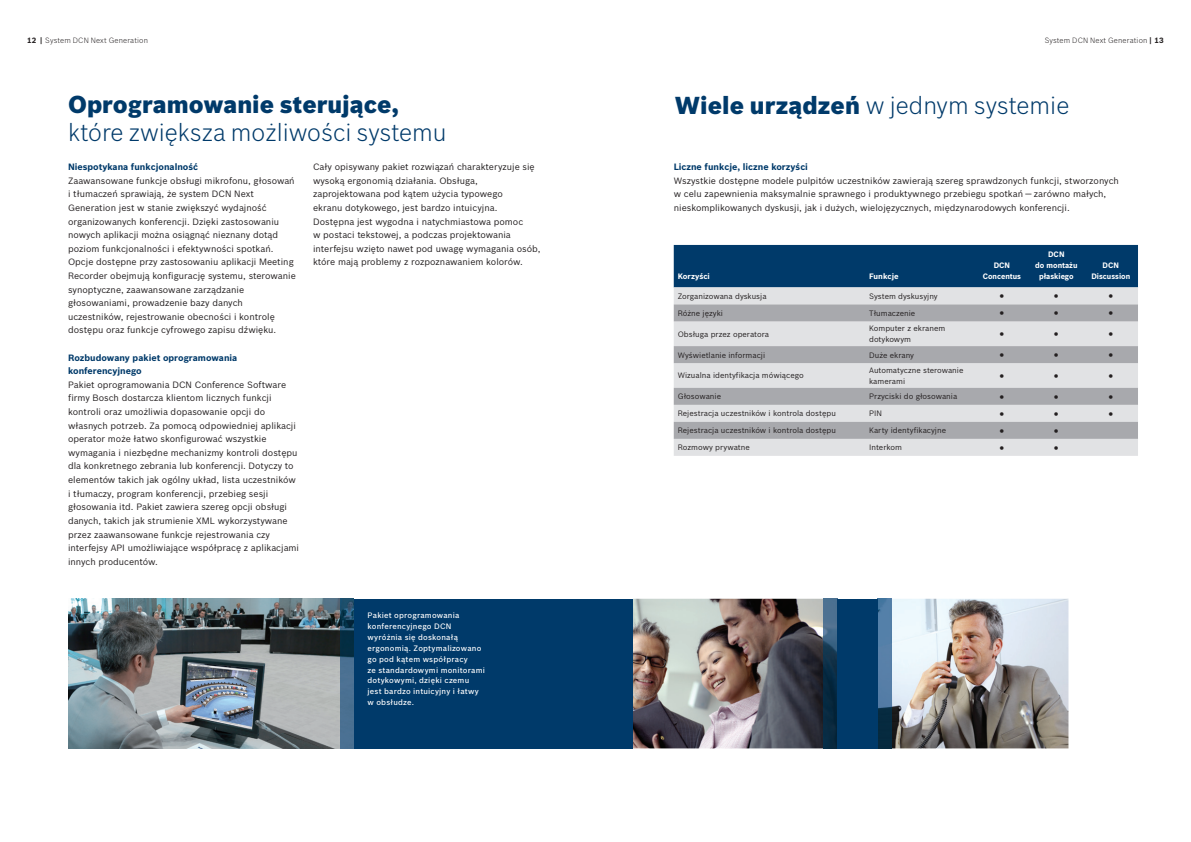
<style>
.page{position:relative;width:1191px;height:842px;background:#fff}
.page>*{position:absolute;margin:0;border:0;box-sizing:border-box;transform-origin:0 0}
.t1{font:300 24px "Bosch Sans";color:#003a6a}
.t2{font:900 24px "Bosch Sans";color:#003a6a}
.t3{font:700 12px "Bosch Sans";color:#231f20}
.t4{font:9px/13.6px "Bosch Sans";color:#231f20}
.t5{font:700 9px/13.6px "Bosch Sans";color:#003a6a}
.t6{font:7.7px/10.9px "Bosch Sans";color:#231f20}
.t7{font:500 7.7px/10.9px "Bosch Sans";letter-spacing:.025em;color:#fff}
.t8{font:700 7.7px/10.9px "Bosch Sans";color:#fff;text-align:center;scale:.95 1}
.t9{font:700 7.7px "Bosch Sans";color:#fff}
.t10{font:300 7.5px "Bosch Sans";letter-spacing:.02em;color:#231f20}
.s1{font-weight:700}
.s2{font-weight:900}
</style>
<div class="page">
<img style="left:633px;top:599px;width:190px;height:149px">
<img style="left:891px;top:599px;width:177px;height:149px">
<img style="left:878px;top:599px;width:13px;height:149px">
<img style="left:823px;top:599px;width:14px;height:149px">
<div style="left:837px;top:599px;width:41px;height:149px;background:#003a6a"></div>
<img style="left:68px;top:599px;width:272px;height:149px">
<div style="left:354px;top:599px;width:279px;height:149px;background:#003a6a"></div>
<svg style="left:340px;top:599px;width:14px;height:149px"></svg>
<div style="left:674px;top:245px;width:464px;height:42px;background:#003a6a"></div>
<div style="left:674px;top:287px;width:464px;height:169px;background:#e1e2e4"></div>
<svg style="left:674px;top:304px;width:464px;height:135px"></svg>
<p class="t10" style="left:27px;top:35px;width:122px"><span class="s1">12 |</span> System DCN Next Generation</p>
<p class="t10" style="left:1044px;top:35px;width:121px">System DCN Next Generation <span class="s1">| 13</span></p>
<h1 class="t2" style="left:68px;top:86px;width:332px">Oprogramowanie sterujące,</h1>
<h1 class="t1" style="left:68px;top:115px;width:380px">które zwiększa możliwości systemu</h1>
<p class="t5" style="left:68px;top:159px;width:132px">Niespotykana funkcjonalność</p>
<p class="t4" style="left:68px;top:173px;width:229px">Zaawansowane funkcje obsługi mikrofonu, głosowań i tłumaczeń sprawiają, że system DCN Next Generation jest w stanie zwiększyć wydajność organizowanych konferencji. Dzięki zastosowaniu nowych aplikacji można osiągnąć nieznany dotąd poziom funkcjonalności i efektywności spotkań.<br>Opcje dostępne przy zastosowaniu aplikacji Meeting Recorder obejmują konfigurację systemu, sterowanie synoptyczne, zaawansowane zarządzanie głosowaniami, prowadzenie bazy danych uczestników, rejestrowanie obecności i kontrolę dostępu oraz funkcje cyfrowego zapisu dźwięku.</p>
<p class="t5" style="left:68px;top:350px;width:171px">Rozbudowany pakiet oprogramowania konferencyjnego</p>
<p class="t4" style="left:68px;top:377px;width:233px">Pakiet oprogramowania DCN Conference Software firmy Bosch dostarcza klientom licznych funkcji kontroli oraz umożliwia dopasowanie opcji do własnych potrzeb. Za pomocą odpowiedniej aplikacji operator może łatwo skonfigurować wszystkie wymagania i niezbędne mechanizmy kontroli dostępu dla konkretnego zebrania lub konferencji. Dotyczy to elementów takich jak ogólny układ, lista uczestników i tłumaczy, program konferencji, przebieg sesji głosowania itd. Pakiet zawiera szereg opcji obsługi danych, takich jak strumienie XML wykorzystywane przez zaawansowane funkcje rejestrowania czy interfejsy API umożliwiające współpracę z aplikacjami innych producentów.</p>
<p class="t4" style="left:313px;top:159px;width:229px">Cały opisywany pakiet rozwiązań charakteryzuje się wysoką ergonomią działania. Obsługa, zaprojektowana pod kątem użycia typowego<br>ekranu dotykowego, jest bardzo intuicyjna.<br>Dostępna jest wygodna i natychmiastowa pomoc<br>w postaci tekstowej, a podczas projektowania interfejsu wzięto nawet pod uwagę wymagania osób, które mają problemy z rozpoznawaniem kolorów.</p>
<p class="t7" style="left:367px;top:609px;width:119px">Pakiet oprogramowania konferencyjnego DCN wyróżnia się doskonałą ergonomią. Zoptymalizowano go pod kątem współpracy<br>ze standardowymi monitorami dotykowymi, dzięki czemu jest bardzo intuicyjny i łatwy w obsłudze.</p>
<h1 class="t1" style="left:675px;top:89px;width:396px"><span class="s2">Wiele urządzeń</span> w jednym systemie</h1>
<p class="t5" style="left:674px;top:159px;width:136px">Liczne funkcje, liczne korzyści</p>
<p class="t4" style="left:674px;top:173px;width:446px">Wszystkie dostępne modele pulpitów uczestników zawierają szereg sprawdzonych funkcji, stworzonych w celu zapewnienia maksymalnie sprawnego i produktywnego przebiegu spotkań — zarówno małych, nieskomplikowanych dyskusji, jak i dużych, wielojęzycznych, międzynarodowych konferencji.</p>
<p class="t9" style="left:678px;top:270px;width:34px">Korzyści</p>
<p class="t9" style="left:869px;top:270px;width:31px">Funkcje</p>
<p class="t8" style="left:982px;top:259px;width:42px">DCN<br>Concentus</p>
<p class="t8" style="left:1035px;top:248px;width:46px">DCN<br>do montażu płaskiego</p>
<p class="t8" style="left:1091px;top:259px;width:42px">DCN<br>Discussion</p>
<p class="t6" style="left:678px;top:290px;width:90px">Zorganizowana dyskusja</p>
<p class="t6" style="left:869px;top:290px;width:70px">System dyskusyjny</p>
<h2 class="t3" style="left:999px;top:287px;width:6px">•</h2>
<h2 class="t3" style="left:1054px;top:287px;width:6px">•</h2>
<h2 class="t3" style="left:1108px;top:287px;width:6px">•</h2>
<p class="t6" style="left:678px;top:307px;width:47px">Różne języki</p>
<p class="t6" style="left:869px;top:307px;width:48px">Tłumaczenie</p>
<h2 class="t3" style="left:999px;top:304px;width:6px">•</h2>
<h2 class="t3" style="left:1054px;top:304px;width:6px">•</h2>
<h2 class="t3" style="left:1108px;top:304px;width:6px">•</h2>
<p class="t6" style="left:678px;top:328px;width:93px">Obsługa przez operatora</p>
<p class="t6" style="left:869px;top:322px;width:78px">Komputer z ekranem dotykowym</p>
<h2 class="t3" style="left:999px;top:325px;width:6px">•</h2>
<h2 class="t3" style="left:1054px;top:325px;width:6px">•</h2>
<h2 class="t3" style="left:1108px;top:325px;width:6px">•</h2>
<p class="t6" style="left:678px;top:349px;width:89px">Wyświetlanie informacji</p>
<p class="t6" style="left:869px;top:349px;width:46px">Duże ekrany</p>
<h2 class="t3" style="left:999px;top:346px;width:6px">•</h2>
<h2 class="t3" style="left:1054px;top:346px;width:6px">•</h2>
<h2 class="t3" style="left:1108px;top:346px;width:6px">•</h2>
<p class="t6" style="left:678px;top:370px;width:127px">Wizualna identyfikacja mówiącego</p>
<p class="t6" style="left:869px;top:364px;width:96px">Automatyczne sterowanie kamerami</p>
<h2 class="t3" style="left:999px;top:367px;width:6px">•</h2>
<h2 class="t3" style="left:1054px;top:367px;width:6px">•</h2>
<h2 class="t3" style="left:1108px;top:367px;width:6px">•</h2>
<p class="t6" style="left:678px;top:390px;width:45px">Głosowanie</p>
<p class="t6" style="left:869px;top:390px;width:90px">Przyciski do głosowania</p>
<h2 class="t3" style="left:999px;top:387px;width:6px">•</h2>
<h2 class="t3" style="left:1054px;top:387px;width:6px">•</h2>
<h2 class="t3" style="left:1108px;top:387px;width:6px">•</h2>
<p class="t6" style="left:678px;top:407px;width:160px">Rejestracja uczestników i kontrola dostępu</p>
<p class="t6" style="left:869px;top:407px;width:14px">PIN</p>
<h2 class="t3" style="left:999px;top:404px;width:6px">•</h2>
<h2 class="t3" style="left:1054px;top:404px;width:6px">•</h2>
<h2 class="t3" style="left:1108px;top:404px;width:6px">•</h2>
<p class="t6" style="left:678px;top:424px;width:160px">Rejestracja uczestników i kontrola dostępu</p>
<p class="t6" style="left:869px;top:424px;width:78px">Karty identyfikacyjne</p>
<h2 class="t3" style="left:999px;top:421px;width:6px">•</h2>
<h2 class="t3" style="left:1054px;top:421px;width:6px">•</h2>
<p class="t6" style="left:678px;top:441px;width:74px">Rozmowy prywatne</p>
<p class="t6" style="left:869px;top:441px;width:34px">Interkom</p>
<h2 class="t3" style="left:999px;top:438px;width:6px">•</h2>
<h2 class="t3" style="left:1054px;top:438px;width:6px">•</h2>
</div>
